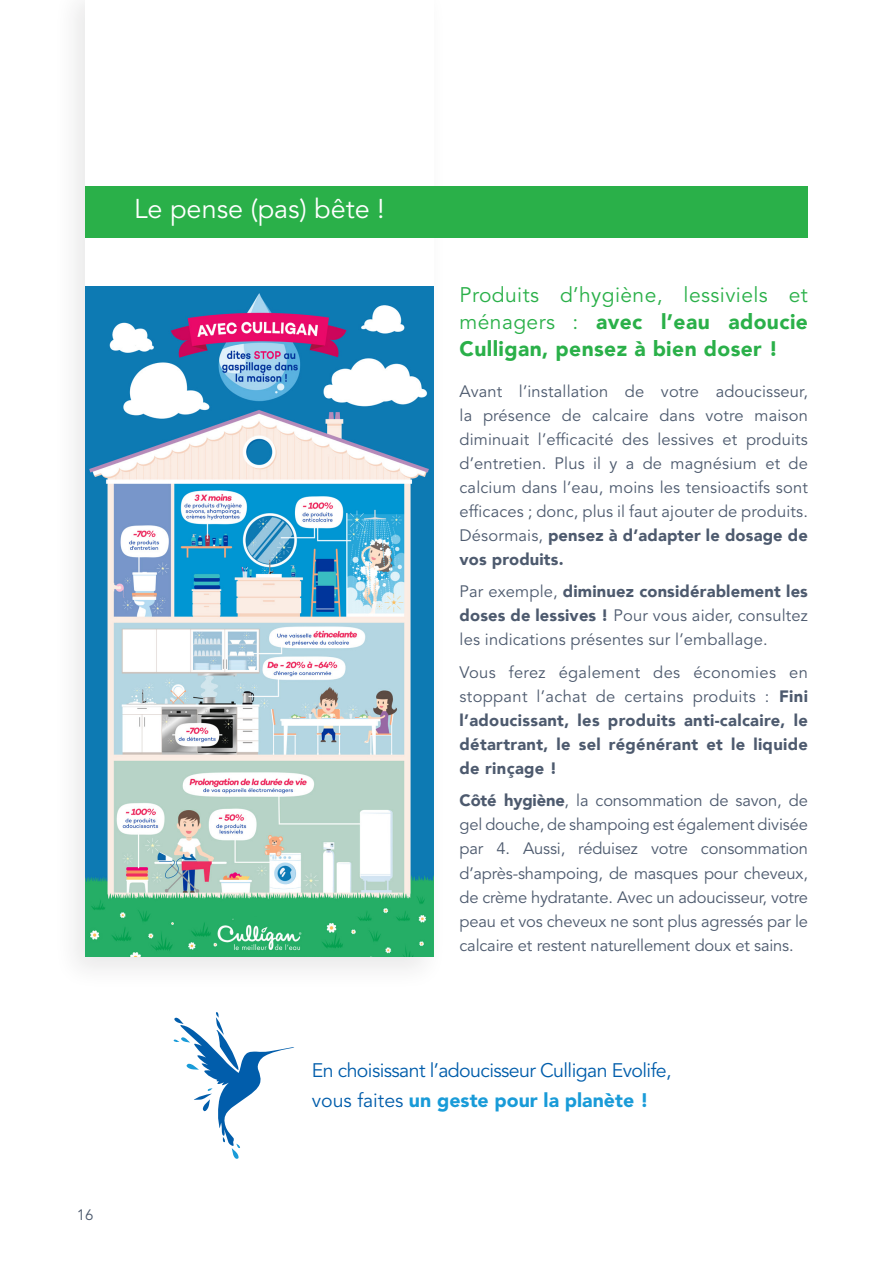
<style>
.page{position:relative;width:893px;height:1263px;background:#fff}
.page>*{position:absolute;margin:0;border:0;box-sizing:border-box;transform-origin:0 0}
.t1{font:27px "Avenir LT Std";color:#fff}
.t2{font:900 21px/27px "Avenir";letter-spacing:.02em;color:#2ab049;text-align:justify}
.t3{font:19.5px/30px "Avenir LT Std";letter-spacing:-.03em;color:#015dab}
.t4{font:16.5px/24px "Avenir LT Std";letter-spacing:.01em;color:#4d5a6e;text-align:justify}
.t5{font:900 16.5px/24px "Avenir";letter-spacing:.02em;color:#4d5a6e;text-align:justify}
.t6{font:15px "Avenir LT Std";color:#4d5a6e}
.s1{font-family:"Avenir LT Std";font-weight:400}
.s2{font-family:"Avenir";font-weight:900}
.s3{font-weight:900;color:#199bd8}
</style>
<div class="page">
<svg style="left:173px;top:1012px;width:121px;height:147px"></svg>
<div style="left:52px;top:0;width:396px;height:992px;background:#fbfbfb"></div>
<div style="left:85px;top:0;width:349px;height:957px;background:#fff"></div>
<div style="left:85px;top:186px;width:723px;height:51px;background:#2ab049"></div>
<img style="left:85px;top:286px;width:349px;height:671px">
<p class="t1" style="left:134px;top:193px;width:252px">Le pense (pas) bête !</p>
<p class="t2" style="left:459px;top:281px;width:350px"><span class="s1">Produits d’hygiène, lessiviels et ménagers :</span> avec l’eau adoucie Culligan, pensez à bien doser !</p>
<p class="t4" style="left:459px;top:380px;width:350px">Avant l’installation de votre adoucisseur, la présence de calcaire dans votre maison diminuait l’efficacité des lessives et produits d’entretien. Plus il y a de magnésium et de calcium dans l’eau, moins les tensioactifs sont efficaces ; donc, plus il faut ajouter de produits.<br>Désormais, <span class="s2">pensez à d’adapter le dosage de vos produits.</span></p>
<p class="t4" style="left:459px;top:580px;width:350px">Par exemple, <span class="s2">diminuez considérablement les doses de lessives !</span> Pour vous aider, consultez les indications présentes sur l’emballage.</p>
<p class="t5" style="left:459px;top:660px;width:350px"><span class="s1">Vous ferez également des économies en stoppant l’achat de certains produits :</span> Fini l’adoucissant, les produits anti-calcaire, le détartrant, le sel régénérant et le liquide de rinçage !</p>
<p class="t4" style="left:459px;top:789px;width:350px"><span class="s2">Côté hygiène</span>, la consommation de savon, de gel douche, de shampoing est également divisée par 4. Aussi, réduisez votre consommation d’après-shampoing, de masques pour cheveux, de crème hydratante. Avec un adoucisseur, votre peau et vos cheveux ne sont plus agressés par le calcaire et restent naturellement doux et sains.</p>
<p class="t6" style="left:77px;top:1206px;width:18px">16</p>
<p class="t3" style="left:312px;top:1056px;width:361px">En choisissant l’adoucisseur Culligan Evolife, vous faites <span class="s3">un geste pour la planète !</span></p>
</div>
